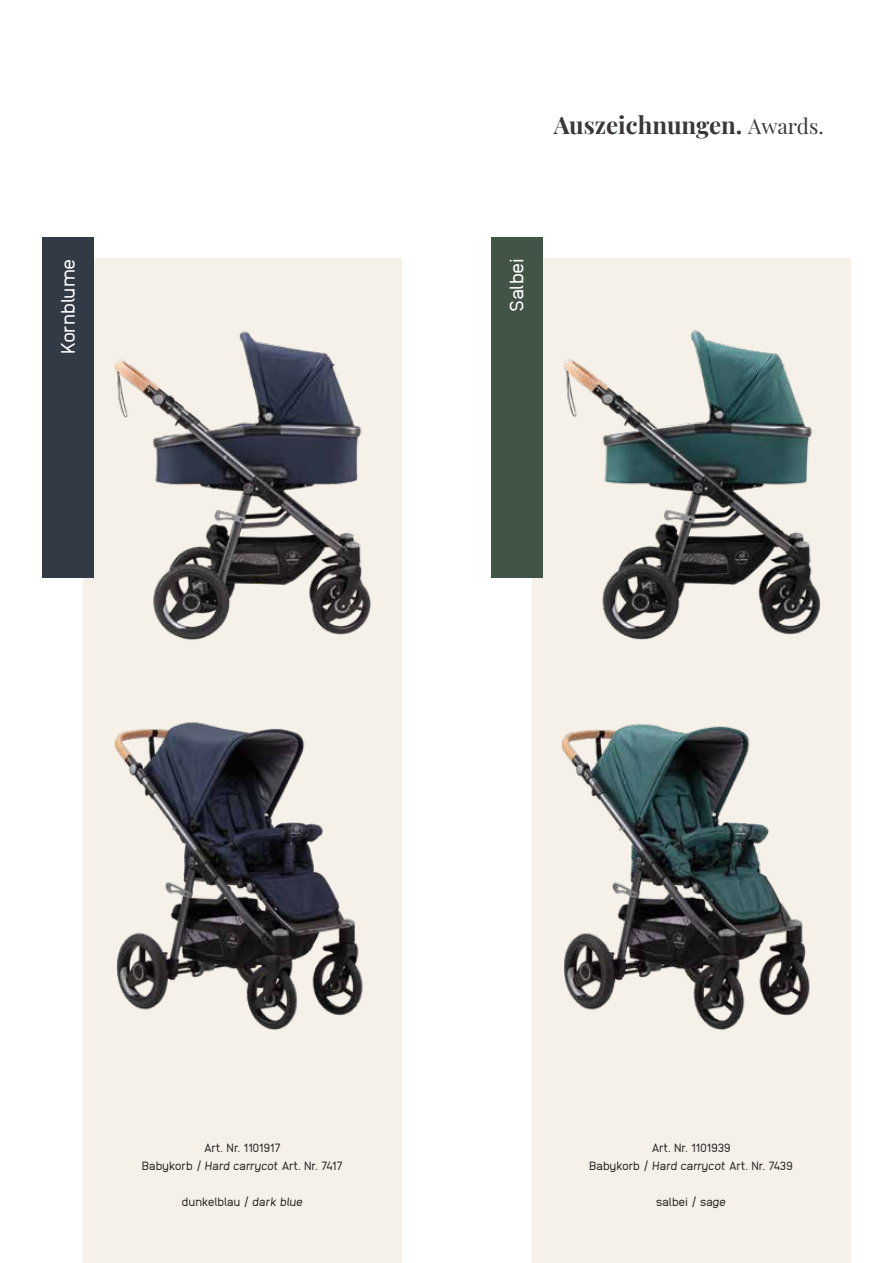
<style>
.page{position:relative;width:893px;height:1263px;background:#fff}
.page>*{position:absolute;margin:0;border:0;box-sizing:border-box;transform-origin:0 0}
.t1{font:700 24px "Playfair Display";color:#3a3735}
.t2{font:19.5px "Anodina";letter-spacing:-.02em;color:#fff}
.t3{font:12px/18px "Anodina";letter-spacing:-.03em;color:#282827;text-align:center}
.s1{font-weight:400;font-size:21px}
.s2{font-style:italic}
</style>
<div class="page">
<div style="left:83px;top:259px;width:319px;height:1004px;background:#f5f1e9"></div>
<div style="left:531px;top:259px;width:319px;height:1004px;background:#f5f1e9"></div>
<img style="left:114px;top:722px;width:249px;height:308px">
<img style="left:561px;top:723px;width:249px;height:307px">
<img style="left:114px;top:331px;width:257px;height:309px">
<img style="left:563px;top:330px;width:258px;height:310px">
<div style="left:43px;top:237px;width:51px;height:341px;background:#323a45"></div>
<div style="left:491px;top:237px;width:51px;height:341px;background:#425445"></div>
<h1 class="t1" style="left:554px;top:106px;width:271px">Auszeichnungen. <span class="s1">Awards.</span></h1>
<h2 class="t2" style="left:54px;top:354px;width:97px;rotate:-90deg">Kornblume</h2>
<h2 class="t2" style="left:503px;top:312px;width:54px;rotate:-90deg">Salbei</h2>
<p class="t3" style="left:142px;top:1138px;width:203px">Art. Nr. 1101917<br>Babykorb / <span class="s2">Hard carrycot</span> Art. Nr. 7417</p>
<p class="t3" style="left:182px;top:1192px;width:123px">dunkelblau / <span class="s2">dark blue</span></p>
<p class="t3" style="left:589px;top:1138px;width:205px">Art. Nr. 1101939<br>Babykorb / <span class="s2">Hard carrycot</span> Art. Nr. 7439</p>
<p class="t3" style="left:656px;top:1192px;width:72px">salbei / <span class="s2">sage</span></p>
</div>
